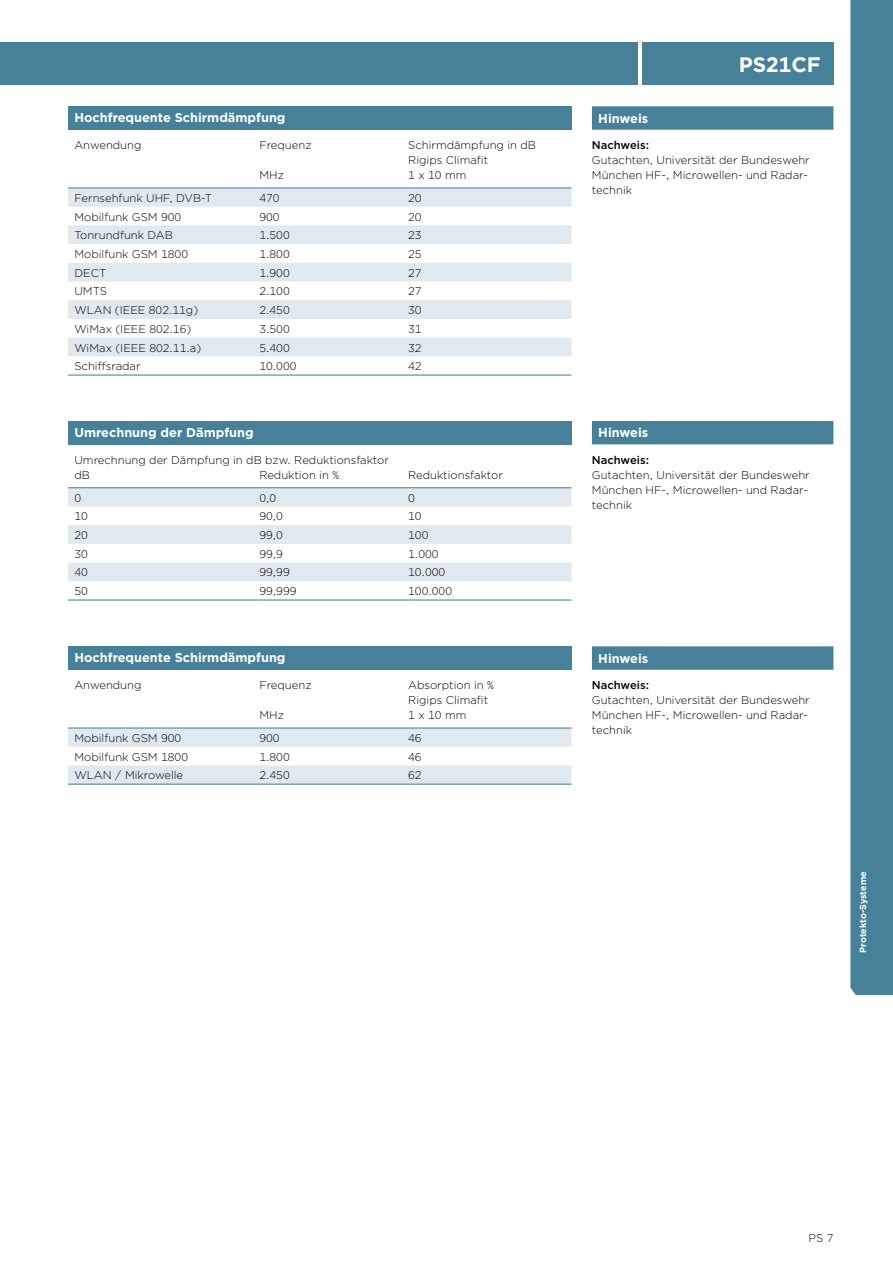
<style>
.page{position:relative;width:893px;height:1263px;background:#fff}
.page>*{position:absolute;margin:0;border:0;box-sizing:border-box;transform-origin:0 0}
.t1{font:700 21px "Gotham";color:#fff}
.t2{font:700 12.75px "Gotham";color:#fff}
.t3{font:300 11.25px/15px "Gotham";color:#000}
.t4{font:500 11.25px "Gotham";color:#000}
.t5{font:700 9px "Gotham";letter-spacing:-.01em;color:#fff}
</style>
<div class="page">
<div style="left:642px;top:43px;width:191px;height:42px;background:#468199"></div>
<div style="left:0;top:43px;width:638px;height:42px;background:#468199"></div>
<div style="left:850px;top:0;width:43px;height:995px;background:#468199"></div>
<div style="left:592px;top:106px;width:241px;height:24px;background:#468199"></div>
<div style="left:592px;top:646px;width:241px;height:24px;background:#468199"></div>
<div style="left:592px;top:421px;width:241px;height:23px;background:#468199"></div>
<div style="left:68px;top:106px;width:503px;height:24px;background:#468199"></div>
<svg style="left:68px;top:188px;width:503px;height:168px;fill:#dfe9ef"></svg>
<hr style="left:259px;top:187px;width:149px;height:1px;background:#468199">
<hr style="left:259px;top:374px;width:149px;height:2px;background:#468199">
<hr style="left:408px;top:187px;width:163px;height:1px;background:#468199">
<hr style="left:408px;top:374px;width:163px;height:2px;background:#468199">
<hr style="left:68px;top:187px;width:191px;height:1px;background:#468199">
<hr style="left:68px;top:374px;width:191px;height:2px;background:#468199">
<div style="left:68px;top:646px;width:503px;height:24px;background:#468199"></div>
<svg style="left:68px;top:728px;width:503px;height:56px"></svg>
<hr style="left:259px;top:727px;width:149px;height:1px;background:#468199">
<hr style="left:259px;top:784px;width:149px;height:1px;background:#468199">
<hr style="left:408px;top:727px;width:163px;height:1px;background:#468199">
<hr style="left:408px;top:784px;width:163px;height:1px;background:#468199">
<hr style="left:68px;top:727px;width:191px;height:1px;background:#468199">
<hr style="left:68px;top:784px;width:191px;height:1px;background:#468199">
<div style="left:68px;top:421px;width:503px;height:23px;background:#468199"></div>
<svg style="left:68px;top:488px;width:503px;height:93px;fill:#dfe9ef"></svg>
<hr style="left:259px;top:487px;width:149px;height:1px;background:#468199">
<hr style="left:259px;top:599px;width:149px;height:1px;background:#468199">
<hr style="left:408px;top:487px;width:163px;height:1px;background:#468199">
<hr style="left:408px;top:599px;width:163px;height:1px;background:#468199">
<hr style="left:68px;top:487px;width:191px;height:1px;background:#468199">
<hr style="left:68px;top:599px;width:191px;height:1px;background:#468199">
<p class="t2" style="left:74px;top:109px;width:213px">Hochfrequente Schirmdämpfung</p>
<p class="t3" style="left:74px;top:138px;width:69px">Anwendung</p>
<p class="t3" style="left:259px;top:138px;width:54px">Frequenz</p>
<p class="t3" style="left:408px;top:138px;width:129px">Schirmdämpfung in dB<br>Rigips Climafit</p>
<p class="t3" style="left:259px;top:167px;width:26px">MHz</p>
<p class="t3" style="left:408px;top:167px;width:60px">1 x 10 mm</p>
<p class="t3" style="left:74px;top:190px;width:139px">Fernsehfunk UHF, DVB-T</p>
<p class="t3" style="left:259px;top:190px;width:22px">470</p>
<p class="t3" style="left:408px;top:190px;width:15px">20</p>
<p class="t3" style="left:74px;top:209px;width:108px">Mobilfunk GSM 900</p>
<p class="t3" style="left:259px;top:209px;width:22px">900</p>
<p class="t3" style="left:408px;top:209px;width:15px">20</p>
<p class="t3" style="left:74px;top:227px;width:100px">Tonrundfunk DAB</p>
<p class="t3" style="left:259px;top:227px;width:32px">1.500</p>
<p class="t3" style="left:408px;top:227px;width:15px">23</p>
<p class="t3" style="left:74px;top:246px;width:115px">Mobilfunk GSM 1800</p>
<p class="t3" style="left:259px;top:246px;width:32px">1.800</p>
<p class="t3" style="left:408px;top:246px;width:15px">25</p>
<p class="t3" style="left:74px;top:265px;width:33px">DECT</p>
<p class="t3" style="left:259px;top:265px;width:32px">1.900</p>
<p class="t3" style="left:408px;top:265px;width:15px">27</p>
<p class="t3" style="left:74px;top:284px;width:34px">UMTS</p>
<p class="t3" style="left:259px;top:284px;width:32px">2.100</p>
<p class="t3" style="left:408px;top:284px;width:15px">27</p>
<p class="t3" style="left:74px;top:302px;width:125px">WLAN (IEEE 802.11g)</p>
<p class="t3" style="left:259px;top:302px;width:32px">2.450</p>
<p class="t3" style="left:408px;top:302px;width:15px">30</p>
<p class="t3" style="left:74px;top:321px;width:118px">WiMax (IEEE 802.16)</p>
<p class="t3" style="left:259px;top:321px;width:32px">3.500</p>
<p class="t3" style="left:408px;top:321px;width:15px">31</p>
<p class="t3" style="left:74px;top:340px;width:128px">WiMax (IEEE 802.11.a)</p>
<p class="t3" style="left:259px;top:340px;width:32px">5.400</p>
<p class="t3" style="left:408px;top:340px;width:15px">32</p>
<p class="t3" style="left:74px;top:358px;width:68px">Schiffsradar</p>
<p class="t3" style="left:259px;top:358px;width:39px">10.000</p>
<p class="t3" style="left:408px;top:358px;width:15px">42</p>
<p class="t2" style="left:74px;top:424px;width:181px">Umrechnung der Dämpfung</p>
<p class="t3" style="left:74px;top:452px;width:316px">Umrechnung der Dämpfung in dB bzw. Reduktionsfaktor dB</p>
<p class="t3" style="left:259px;top:467px;width:81px">Reduktion in %</p>
<p class="t3" style="left:408px;top:467px;width:96px">Reduktionsfaktor</p>
<p class="t3" style="left:74px;top:490px;width:8px">0</p>
<p class="t3" style="left:259px;top:490px;width:18px">0,0</p>
<p class="t3" style="left:408px;top:490px;width:8px">0</p>
<p class="t3" style="left:74px;top:508px;width:15px">10</p>
<p class="t3" style="left:259px;top:508px;width:25px">90,0</p>
<p class="t3" style="left:408px;top:508px;width:15px">10</p>
<p class="t3" style="left:74px;top:527px;width:15px">20</p>
<p class="t3" style="left:259px;top:527px;width:25px">99,0</p>
<p class="t3" style="left:408px;top:527px;width:22px">100</p>
<p class="t3" style="left:74px;top:546px;width:15px">30</p>
<p class="t3" style="left:259px;top:546px;width:25px">99,9</p>
<p class="t3" style="left:408px;top:546px;width:32px">1.000</p>
<p class="t3" style="left:74px;top:565px;width:15px">40</p>
<p class="t3" style="left:259px;top:565px;width:32px">99,99</p>
<p class="t3" style="left:408px;top:565px;width:39px">10.000</p>
<p class="t3" style="left:74px;top:583px;width:15px">50</p>
<p class="t3" style="left:259px;top:583px;width:39px">99,999</p>
<p class="t3" style="left:408px;top:583px;width:45px">100.000</p>
<p class="t2" style="left:74px;top:649px;width:213px">Hochfrequente Schirmdämpfung</p>
<p class="t3" style="left:74px;top:678px;width:69px">Anwendung</p>
<p class="t3" style="left:259px;top:678px;width:54px">Frequenz</p>
<p class="t3" style="left:408px;top:678px;width:87px">Absorption in %<br>Rigips Climafit</p>
<p class="t3" style="left:259px;top:707px;width:26px">MHz</p>
<p class="t3" style="left:408px;top:707px;width:60px">1 x 10 mm</p>
<p class="t3" style="left:74px;top:730px;width:108px">Mobilfunk GSM 900</p>
<p class="t3" style="left:259px;top:730px;width:22px">900</p>
<p class="t3" style="left:408px;top:730px;width:15px">46</p>
<p class="t3" style="left:74px;top:749px;width:115px">Mobilfunk GSM 1800</p>
<p class="t3" style="left:259px;top:749px;width:32px">1.800</p>
<p class="t3" style="left:408px;top:749px;width:15px">46</p>
<p class="t3" style="left:74px;top:767px;width:110px">WLAN / Mikrowelle</p>
<p class="t3" style="left:259px;top:767px;width:32px">2.450</p>
<p class="t3" style="left:408px;top:767px;width:15px">62</p>
<p class="t2" style="left:598px;top:110px;width:52px">Hinweis</p>
<h1 class="t1" style="left:739px;top:51px;width:83px">PS21CF</h1>
<p class="t4" style="left:592px;top:138px;width:59px">Nachweis:</p>
<p class="t3" style="left:592px;top:153px;width:219px">Gutachten, Universität der Bundeswehr<br>München HF-, Microwellen- und Radar&shy;technik</p>
<p class="t2" style="left:598px;top:424px;width:52px">Hinweis</p>
<p class="t4" style="left:592px;top:453px;width:59px">Nachweis:</p>
<p class="t3" style="left:592px;top:467px;width:219px">Gutachten, Universität der Bundeswehr<br>München HF-, Microwellen- und Radar&shy;technik</p>
<p class="t2" style="left:598px;top:650px;width:52px">Hinweis</p>
<p class="t4" style="left:592px;top:678px;width:59px">Nachweis:</p>
<p class="t3" style="left:592px;top:693px;width:219px">Gutachten, Universität der Bundeswehr<br>München HF-, Microwellen- und Radar&shy;technik</p>
<p class="t5" style="left:857px;top:953px;width:83px;rotate:-90deg">Protekto-Systeme</p>
<p class="t3" style="left:809px;top:1230px;width:26px">PS 7</p>
</div>
